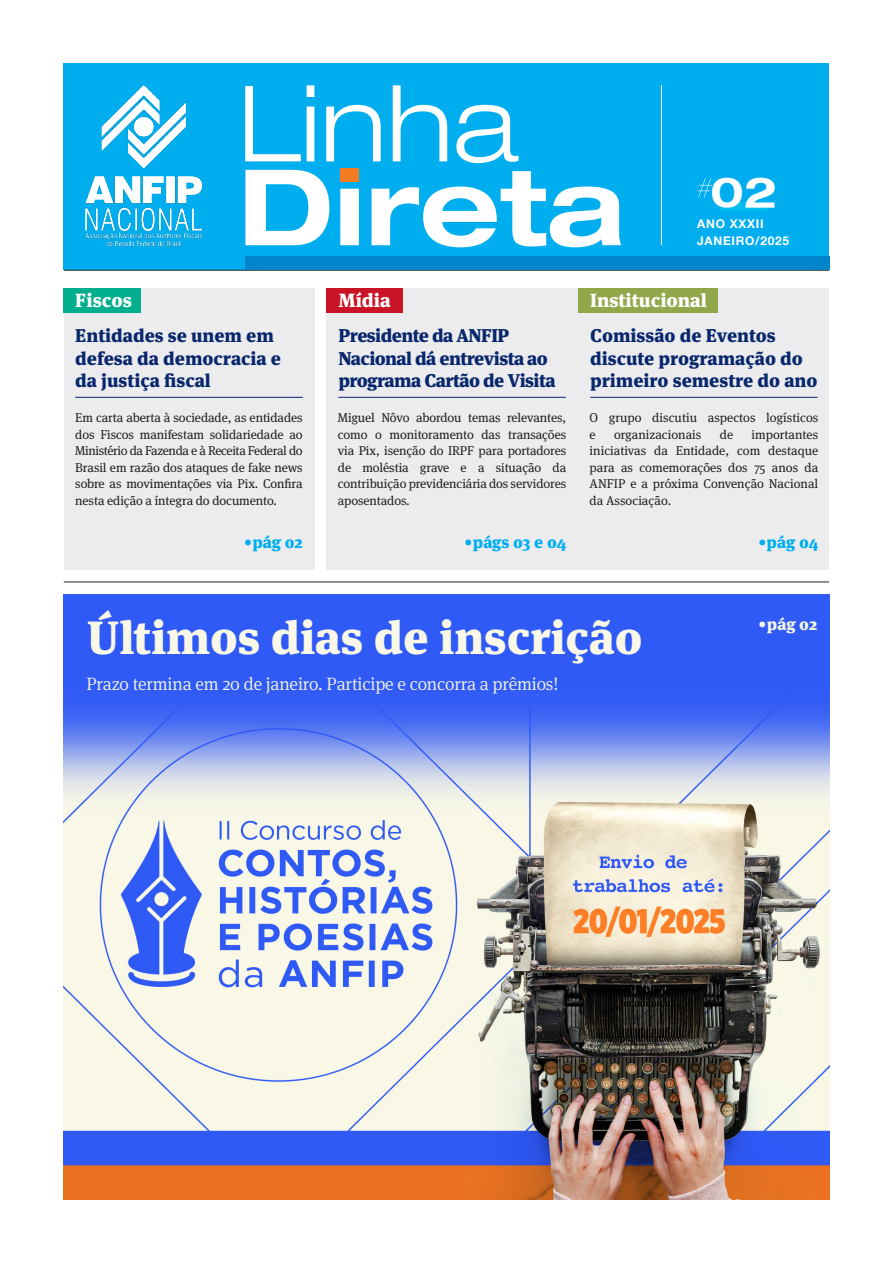
<style>
.page{position:relative;width:893px;height:1263px;background:#fff}
.page>*{position:absolute;margin:0;border:0;box-sizing:border-box;transform-origin:0 0}
.texto{font:700 expanded 105.6px "Helvetica Neue LT";color:#fff}
.texto-2{font:300 expanded 105.6px "Helvetica Neue LT";color:#fff}
.Título{font:900 46.5px "Meta Serif Pro";color:#f9f8e7}
.texto-3{font:700 expanded 40.8px "Helvetica Neue LT";color:#fff}
.Título-2{font:900 19.05px "Meta Serif Pro";color:#fff}
.Título-3{font:900 18.45px/22.2px "Meta Serif Pro";color:#08276c}
.Título-4{font:900 18.45px/22.2px "Meta Serif Pro";letter-spacing:-.03em;color:#08276c}
.texto-4{font:300 18px "Meta Serif Pro";letter-spacing:-.01em;color:#f4f4e2}
.Título-5{font:900 16.5px "Meta Serif Pro";letter-spacing:-.01em;color:#00aeef}
.Título-6{font:900 16.5px "Meta Serif Pro";color:#f4f4e2}
.texto-5{font:12.75px/16.5px "Meta Serif Pro";letter-spacing:-.01em;color:#231f20;text-align:justify}
.texto-6{font:700 12px "Helvetica Neue LT";letter-spacing:.06em;color:#fff}
</style>
<div class="page">
<img style="left:64px;top:594px;width:765px;height:605px">
<div style="left:326px;top:288px;width:251px;height:282px;background:#ececee"></div>
<div style="left:579px;top:288px;width:250px;height:282px;background:#ececee"></div>
<div style="left:64px;top:288px;width:250px;height:282px;background:#ececee"></div>
<div style="left:64px;top:64px;width:765px;height:206px;background:#00aeef"></div>
<div style="left:326px;top:288px;width:77px;height:24px;background:#c91425"></div>
<div style="left:579px;top:288px;width:139px;height:24px;background:#92a749"></div>
<div style="left:64px;top:288px;width:77px;height:24px;background:#03ae8e"></div>
<hr style="left:338px;top:397px;width:228px;height:1px;background:#08276c">
<hr style="left:590px;top:397px;width:228px;height:1px;background:#08276c">
<hr style="left:75px;top:397px;width:228px;height:1px;background:#08276c">
<hr style="left:64px;top:270px;width:765px;height:1px;background:#231f20">
<hr style="left:64px;top:582px;width:765px;height:1px;background:#231f20">
<div style="left:245px;top:257px;width:584px;height:13px;background:#0084ca"></div>
<div style="left:340px;top:168px;width:19px;height:14px;background:#f47b21"></div>
<hr style="left:661px;top:85px;width:1px;height:160px;background:#fff">
<div style="left:721px;top:203px;width:46px;height:8px;background:#00bcf1"></div>
<svg style="left:697px;top:178px;width:15px;height:20px"></svg>
<img style="left:85px;top:85px;width:118px;height:185px">
<p class="texto-2" style="left:238px;top:61px;width:281px">Linha</p>
<p class="texto" style="left:238px;top:141px;width:388px">Direta</p>
<p class="texto-3" style="left:710px;top:167px;width:68px">02</p>
<p class="texto-6" style="left:697px;top:216px;width:68px">ANO XXXII</p>
<p class="texto-6" style="left:697px;top:233px;width:94px">JANEIRO/2025</p>
<p class="Título-2" style="left:75px;top:285px;width:58px">Fiscos</p>
<p class="Título-2" style="left:338px;top:285px;width:54px">Mídia</p>
<p class="Título-2" style="left:590px;top:285px;width:118px">Institucional</p>
<p class="Título-4" style="left:338px;top:323px;width:219px">Presidente da ANFIP<br>Nacional dá entrevista ao programa Cartão de Visita</p>
<p class="Título-3" style="left:75px;top:323px;width:207px">Entidades se unem em defesa da democracia e da justiça fiscal</p>
<p class="Título-3" style="left:590px;top:323px;width:229px">Comissão de Eventos discute programação do primeiro semestre do ano</p>
<p class="texto-5" style="left:75px;top:409px;width:229px">Em carta aberta à sociedade, as entidades dos Fiscos manifestam solidariedade ao Ministério da Fazenda e à Receita Federal do Brasil em razão dos ataques de fake news sobre as movimentações via Pix. Confira nesta edição a íntegra do documento.</p>
<p class="texto-5" style="left:338px;top:409px;width:230px">Miguel Nôvo abordou temas relevantes, como o monitoramento das transações via Pix, isenção do IRPF para portadores de moléstia grave e a situação da contribuição previdenciária dos servidores aposentados.</p>
<p class="texto-5" style="left:590px;top:409px;width:230px">O grupo discutiu aspectos logísticos e</p>
<p class="texto-5" style="left:614px;top:426px;width:89px">organizacionais</p>
<p class="texto-5" style="left:720px;top:426px;width:15px">de</p>
<p class="texto-5" style="left:590px;top:426px;width:230px;text-indent:162px">importantes iniciativas da Entidade, com destaque para as comemorações dos 75 anos da ANFIP e a próxima Convenção Nacional da Associação.</p>
<p class="Título-5" style="left:244px;top:529px;width:60px">•pág 02</p>
<p class="Título-5" style="left:464px;top:529px;width:103px">•págs 03 e 04</p>
<p class="Título-5" style="left:758px;top:529px;width:62px">•pág 04</p>
<p class="Título" style="left:87px;top:599px;width:557px">Últimos dias de inscrição</p>
<p class="texto-4" style="left:86px;top:671px;width:473px">Prazo termina em 20 de janeiro. Participe e concorra a prêmios!</p>
<p class="Título-6" style="left:758px;top:610px;width:60px">•pág 02</p>
</div>
